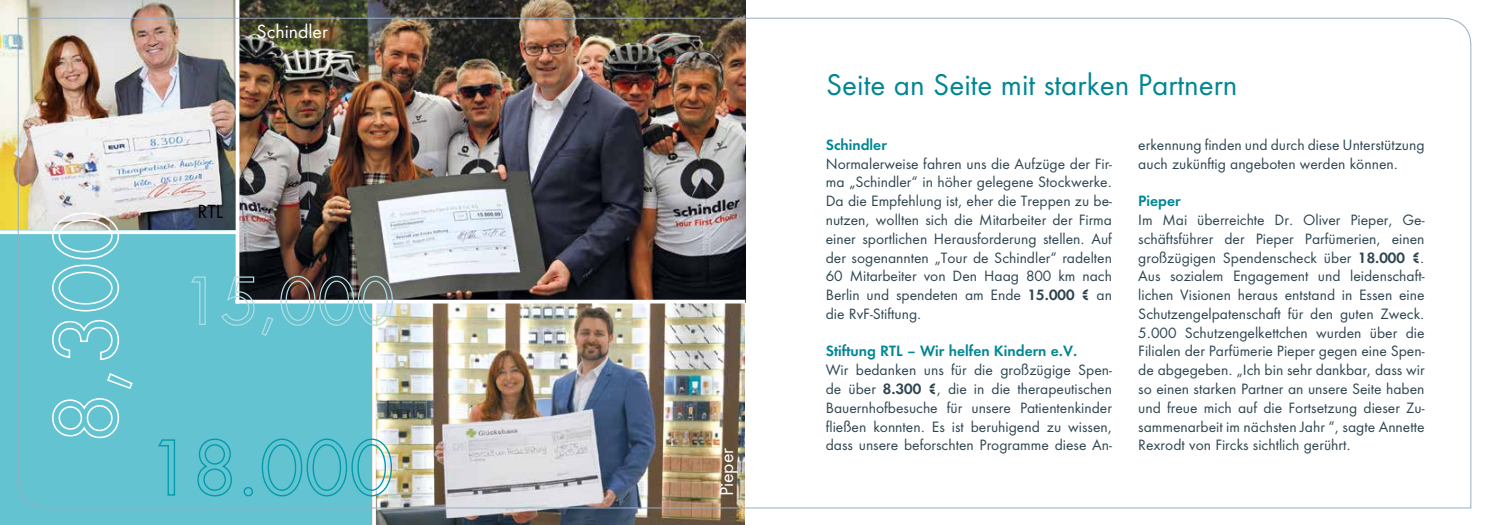
<style>
.page{position:relative;width:1489px;height:525px;background:#fff}
.page>*{position:absolute;margin:0;border:0;box-sizing:border-box;transform-origin:0 0}
.t1{font:27.5px "Futura ND 4 Book Plain";color:#008693}
.t2{font:17.5px "Futura ND 4 Book Plain";color:#fff}
.t3{font:17.5px "Futura ND 4 Book Plain";color:#000}
.t4{font:13.75px/18.8px "Futura ND 4 Book Plain";color:#2d444f;text-align:justify}
.t5{font:13.75px "Futura ND 6 Demibold Plain";color:#008693}
.s1{font-family:"Futura ND 6 Demibold Plain"}
</style>
<div class="page">
<div style="left:0;top:229px;width:382px;height:295px;background:#63c3d1"></div>
<img style="left:239px;top:0;width:506px;height:17px">
<img style="left:0;top:0;width:236px;height:229px">
<img style="left:376px;top:508px;width:368px;height:16px">
<svg style="left:0;top:230px;width:17px;height:4px"></svg>
<svg style="left:372px;top:508px;width:4px;height:16px"></svg>
<img style="left:17px;top:17px;width:1454px;height:491px">
<p class="t2" style="left:256px;top:20px;width:73px">Schindler</p>
<p class="t3" style="left:197px;top:200px;width:27px">RTL</p>
<p class="t2" style="left:715px;top:496px;width:50px;rotate:-90deg">Pieper</p>
<h1 class="t1" style="left:826px;top:67px;width:413px">Seite an Seite mit starken Partnern</h1>
<p class="t5" style="left:825px;top:135px;width:63px">Schindler</p>
<p class="t4" style="left:825px;top:154px;width:288px">Normalerweise fahren uns die Aufzüge der Fir&shy;ma „Schindler“ in höher gelegene Stockwerke.<br>Da die Empfehlung ist, eher die Treppen zu be&shy;nutzen, wollten sich die Mitarbeiter der Firma einer sportlichen Herausforderung stellen. Auf der sogenannten „Tour de Schindler“ radelten 60 Mitarbeiter von Den Haag 800 km nach Berlin und spendeten am Ende <span class="s1">15.000 €</span> an die RvF-Stiftung.</p>
<p class="t5" style="left:825px;top:342px;width:253px">Stiftung RTL – Wir helfen Kindern e.V.</p>
<p class="t4" style="left:825px;top:360px;width:288px">Wir bedanken uns für die großzügige Spen&shy;de über <span class="s1">8.300 €</span>, die in die therapeutischen Bauernhofbesuche für unsere Patientenkinder fließen konnten. Es ist beruhigend zu wissen, dass unsere beforschten Programme diese An-</p>
<p class="t4" style="left:1138px;top:135px;width:288px">erkennung finden und durch diese Unterstützung auch zukünftig angeboten werden können.</p>
<p class="t5" style="left:1138px;top:192px;width:44px">Pieper</p>
<p class="t4" style="left:1138px;top:210px;width:288px">Im Mai überreichte Dr. Oliver Pieper, Ge&shy;schäftsführer der Pieper Parfümerien, einen großzügigen Spendenscheck über <span class="s1">18.000 €</span>.<br>Aus sozialem Engagement und leidenschaft&shy;lichen Visionen heraus entstand in Essen eine Schutzengelpatenschaft für den guten Zweck.<br>5.000 Schutzengelkettchen wurden über die Filialen der Parfümerie Pieper gegen eine Spen&shy;de abgegeben. „Ich bin sehr dankbar, dass wir so einen starken Partner an unsere Seite haben und freue mich auf die Fortsetzung dieser Zu&shy;sammenarbeit im nächsten Jahr “, sagte Annette Rexrodt von Fircks sichtlich gerührt.</p>
</div>
